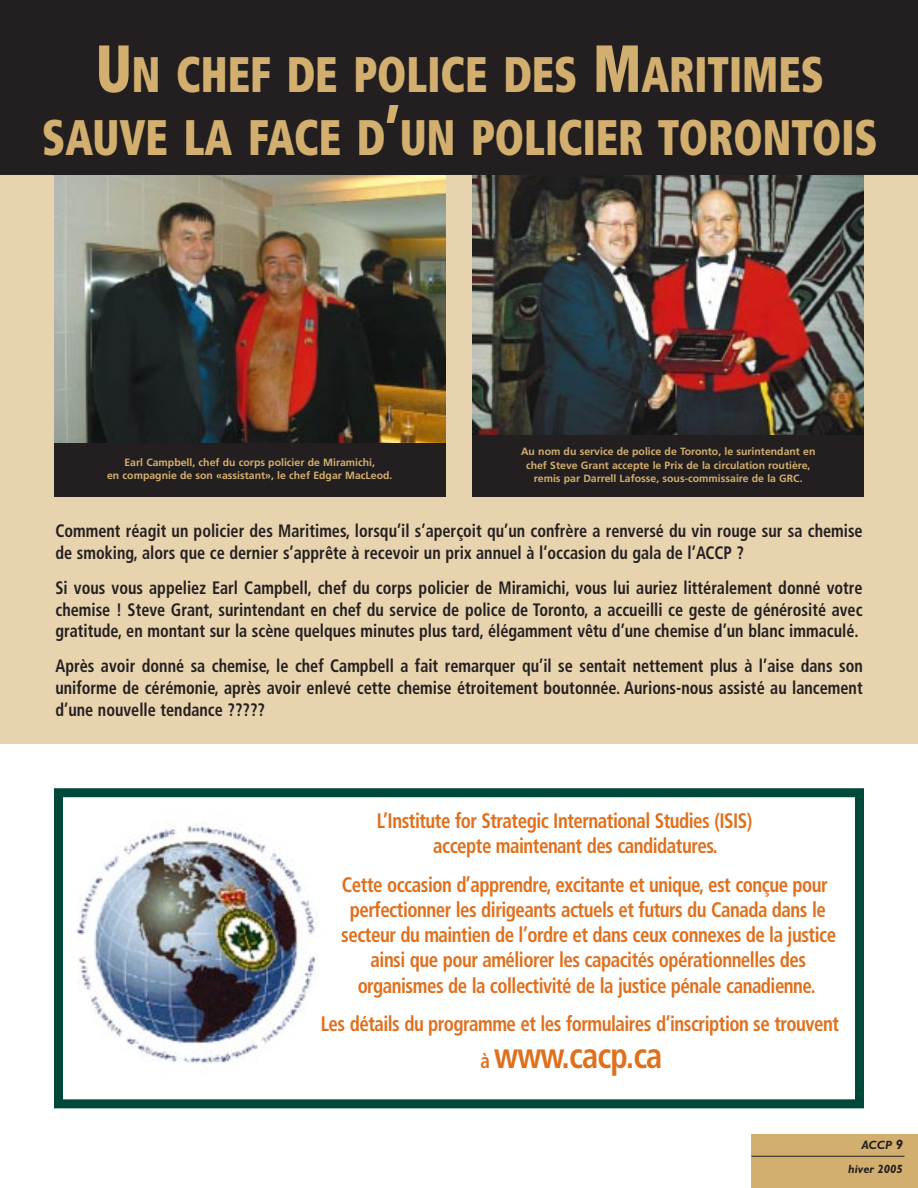
<style>
.page{position:relative;width:918px;height:1188px;background:#fff}
.page>*{position:absolute;margin:0;border:0;box-sizing:border-box;transform-origin:0 0}
.t1{font:900 condensed 49.95px/63px "Frutiger";color:#d2af6e;text-align:center;scale:.83 1}
.t2{font:700 condensed 36px "Frutiger";letter-spacing:-.025em;color:#e06f1c;scale:.9 1}
.t3{font:700 condensed 21px/25.2px "Frutiger";letter-spacing:-.025em;color:#e06f1c;scale:.9 1}
.t4{font:700 condensed 18px/21.6px "Frutiger";color:#231f20;text-align:justify;scale:.9 1}
.t5{font:italic 700 12px/24px "Gill Sans";color:#231f20;text-align:right}
.t6{font:700 10.5px/13.5px "Frutiger";color:#d2af6e;text-align:center}
.s1{font-size:66.6px}
.s2{font-size:21px}
.s3{font-size:13.5px}
</style>
<div class="page">
<div style="left:0;top:164px;width:918px;height:580px;background:#e7d3ae"></div>
<div style="left:752px;top:1134px;width:166px;height:54px;background:#d2af6e"></div>
<hr style="left:752px;top:1156px;width:152px;height:1px;background:#231f20">
<img style="left:472px;top:176px;width:392px;height:259px">
<div style="left:472px;top:435px;width:392px;height:62px;background:#231f20"></div>
<img style="left:54px;top:176px;width:392px;height:267px">
<div style="left:0;top:0;width:918px;height:176px;background:#231f20"></div>
<div style="left:54px;top:788px;width:810px;height:320px;border:9px solid #004839"></div>
<div style="left:54px;top:443px;width:392px;height:54px;background:#231f20"></div>
<img style="left:68px;top:811px;width:254px;height:268px;border-radius:50%">
<h1 class="t1" style="left:42px;top:47px;width:1008px"><span class="s1">U</span>N CHEF DE POLICE DES <span class="s1">M</span>ARITIMES<br>SAUVE LA FACE D<span class="s1">’</span>UN POLICIER TORONTOIS</h1>
<p class="t6" style="left:521px;top:446px;width:296px">Au nom du service de police de Toronto, le surintendant en chef Steve Grant accepte le Prix de la circulation routière, remis par Darrell Lafosse, sous-commissaire de la GRC.</p>
<p class="t4" style="left:56px;top:522px;width:898px">Comment réagit un policier des Maritimes, lorsqu’il s’aperçoit qu’un confrère a renversé du vin rouge sur sa chemise de smoking, alors que ce dernier s’apprête à recevoir un prix annuel à l’occasion du gala de l’ACCP ?</p>
<p class="t4" style="left:56px;top:578px;width:898px">Si vous vous appeliez Earl Campbell, chef du corps policier de Miramichi, vous lui auriez littéralement donné votre chemise ! Steve Grant, surintendant en chef du service de police de Toronto, a accueilli ce geste de générosité avec gratitude, en montant sur la scène quelques minutes plus tard, élégamment vêtu d’une chemise d’un blanc immaculé.</p>
<p class="t4" style="left:56px;top:657px;width:899px">Après avoir donné sa chemise, le chef Campbell a fait remarquer qu’il se sentait nettement plus à l’aise dans son uniforme de cérémonie, après avoir enlevé cette chemise étroitement boutonnée. Aurions-nous assisté au lancement d’une nouvelle tendance ?????</p>
<p class="t6" style="left:107px;top:456px;width:287px">Earl Campbell, chef du corps policier de Miramichi,<br>en compagnie de son «assistant», le chef Edgar MacLeod.</p>
<p class="t3" style="left:433px;top:810px;width:356px;text-indent:-57px">L’Institute for Strategic International Studies (ISIS) accepte maintenant des candidatures.</p>
<p class="t3" style="left:341px;top:874px;width:551px;text-align:center">Cette occasion d’apprendre, excitante et unique, est conçue pour perfectionner les dirigeants actuels et futurs du Canada dans le secteur du maintien de l’ordre et dans ceux connexes de la justice ainsi que pour améliorer les capacités opérationnelles des organismes de la collectivité de la justice pénale canadienne.</p>
<p class="t3" style="left:321px;top:1013px;width:577px">Les détails du programme et les formulaires d’inscription se trouvent</p>
<h2 class="t2" style="left:480px;top:1041px;width:204px"><span class="s2">à</span> www.cacp.ca</h2>
<p class="t5" style="left:848px;top:1134px;width:56px">ACCP <span class="s3">9 </span>hiver 2005</p>
</div>
